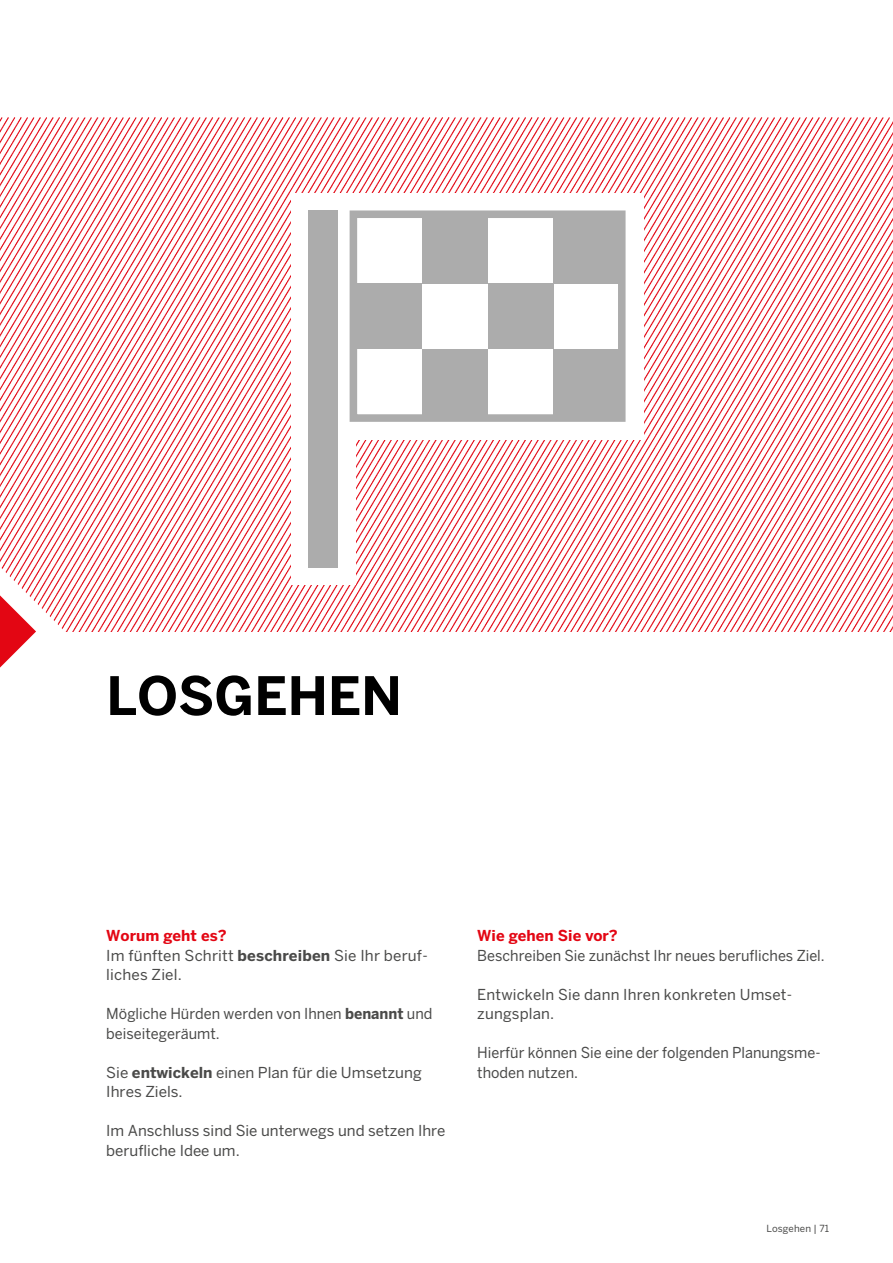
<style>
.page{position:relative;width:893px;height:1263px;background:#fff}
.page>*{position:absolute;margin:0;border:0;box-sizing:border-box;transform-origin:0 0}
.t1{font:700 52.5px "Benton Sans";color:#000}
.t2{font:15px/19.5px "Benton Sans";color:#4a4a49}
.t3{font:15px/19.5px "Benton Sans";color:#4a4a49;scale:.96 1}
.t4{font:700 15px "Benton Sans";color:#e30613}
.t5{font:9.75px "Benton Sans";letter-spacing:.01em;color:#4a4a49}
.s1{font-weight:700;color:#e30613}
.s2{font-weight:700}
</style>
<div class="page">
<img style="left:0;top:118px;width:893px;height:513px">
<div style="left:291px;top:193px;width:65px;height:392px;background:#fff"></div>
<div style="left:343px;top:193px;width:301px;height:247px;background:#fff"></div>
<svg style="left:0;top:567px;width:65px;height:101px"></svg>
<div style="left:308px;top:210px;width:30px;height:358px;background:#acacac"></div>
<div style="left:350px;top:210px;width:276px;height:212px;border:8px solid #acacac"></div>
<div style="left:422px;top:218px;width:66px;height:66px;background:#acacac"></div>
<div style="left:422px;top:349px;width:66px;height:66px;background:#acacac"></div>
<div style="left:553px;top:218px;width:66px;height:66px;background:#acacac"></div>
<div style="left:553px;top:349px;width:66px;height:66px;background:#acacac"></div>
<div style="left:488px;top:284px;width:65px;height:65px;background:#acacac"></div>
<div style="left:357px;top:284px;width:65px;height:65px;background:#acacac"></div>
<h1 class="t1" style="left:106px;top:665px;width:297px">Losgehen</h1>
<p class="t2" style="left:106px;top:926px;width:321px"><span class="s1">Worum geht es?<br></span>Im fünften Schritt <span class="s2">beschreiben</span> Sie Ihr beruf&shy;liches Ziel.</p>
<p class="t3" style="left:106px;top:1004px;width:341px">Mögliche Hürden werden von Ihnen <span class="s2">benannt</span> und beiseitegeräumt.</p>
<p class="t2" style="left:106px;top:1062px;width:317px">Sie <span class="s2">entwickeln</span> einen Plan für die Umsetzung<br>Ihres Ziels.</p>
<p class="t2" style="left:106px;top:1121px;width:341px">Im Anschluss sind Sie unterwegs und setzen Ihre berufliche Idee um.</p>
<p class="t4" style="left:477px;top:927px;width:142px">Wie gehen Sie vor?</p>
<p class="t3" style="left:477px;top:945px;width:363px">Beschreiben Sie zunächst Ihr neues berufliches Ziel.</p>
<p class="t2" style="left:477px;top:984px;width:316px">Entwickeln Sie dann Ihren konkreten Umset&shy;zungsplan.</p>
<p class="t3" style="left:477px;top:1043px;width:359px">Hierfür können Sie eine der folgenden Planungsme&shy;thoden nutzen.</p>
<p class="t5" style="left:766px;top:1222px;width:64px">Losgehen | 71</p>
</div>
